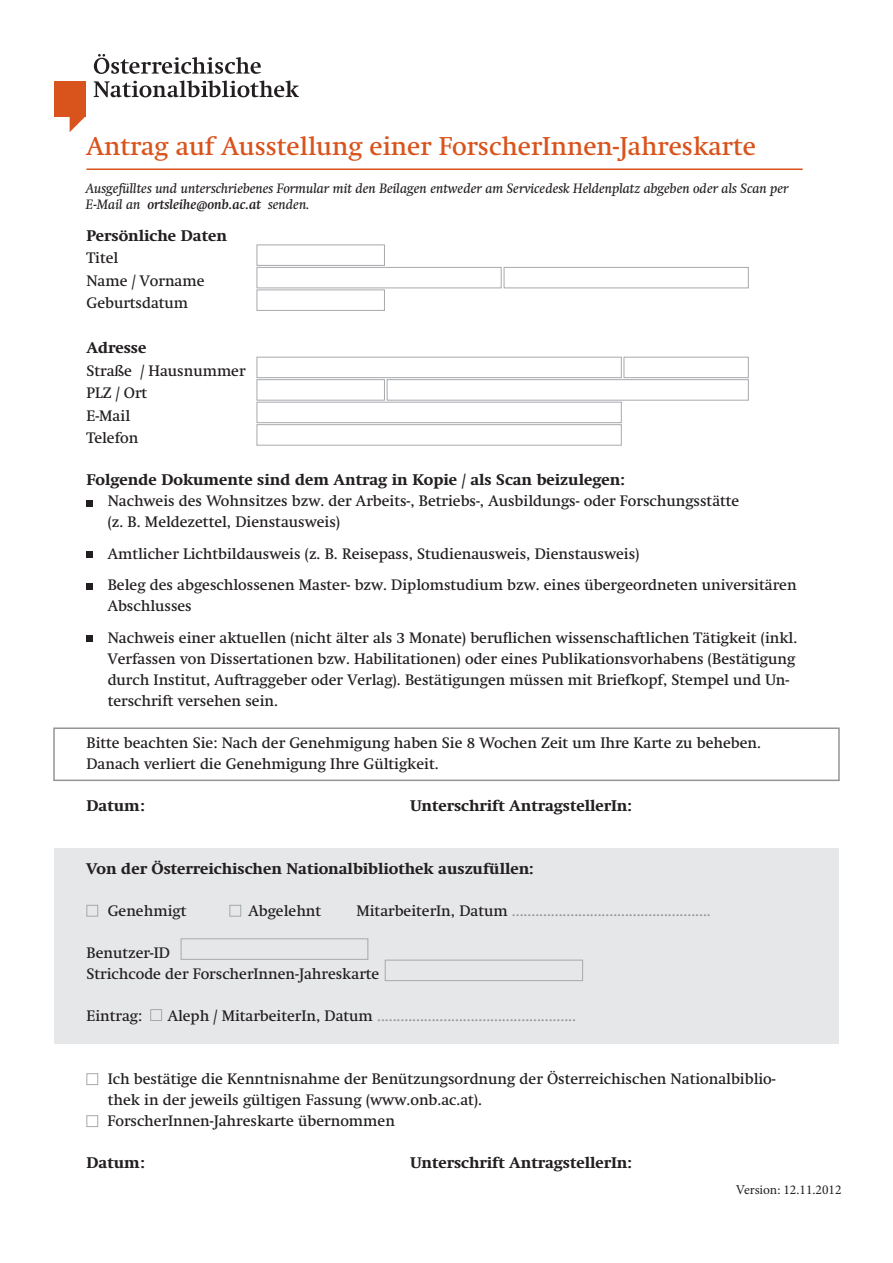
<style>
.page{position:relative;width:893px;height:1263px;background:#fff}
.page>*{position:absolute;margin:0;border:0;box-sizing:border-box;transform-origin:0 0}
.t1{font:25.5px "Swift";color:#d9531c}
.t2{font:15px/21px "Swift";color:#231f20}
.t3{font:800 15px "Swift";color:#231f20}
.t4{font:15px "Swift";color:#939598}
.t5{font:italic 13.5px/16.2px "Swift";color:#231f20}
.t6{font:13.5px "Minion Pro";color:#231f20}
.s1{font-weight:700}
.s2{color:#231f20}
</style>
<div class="page">
<div style="left:54px;top:848px;width:785px;height:196px;background:#e6e7e9"></div>
<div style="left:257px;top:267px;width:245px;height:21px;border:1px solid #a8a9ad"></div>
<div style="left:54px;top:81px;width:31px;height:36px;background:#d9531c"></div>
<svg style="left:70px;top:117px;width:15px;height:15px"></svg>
<svg style="left:94px;top:54px;width:167px;height:20px"></svg>
<svg style="left:94px;top:80px;width:205px;height:17px"></svg>
<hr style="left:86px;top:168px;width:717px;height:2px;background:#d9531c">
<div style="left:257px;top:244px;width:128px;height:22px;border:1px solid #a8a9ad"></div>
<div style="left:257px;top:289px;width:128px;height:22px;border:1px solid #a8a9ad"></div>
<div style="left:257px;top:357px;width:365px;height:21px;border:1px solid #a8a9ad"></div>
<div style="left:624px;top:357px;width:125px;height:21px;border:1px solid #a8a9ad"></div>
<div style="left:387px;top:379px;width:362px;height:21px;border:1px solid #a8a9ad"></div>
<div style="left:257px;top:379px;width:128px;height:21px;border:1px solid #a8a9ad"></div>
<div style="left:257px;top:402px;width:365px;height:21px;border:1px solid #a8a9ad"></div>
<div style="left:257px;top:424px;width:365px;height:22px;border:1px solid #a8a9ad"></div>
<svg style="left:86px;top:500px;width:6px;height:6px"></svg>
<div style="left:86px;top:1073px;width:12px;height:12px;border:1px solid #a8a9ad"></div>
<div style="left:86px;top:905px;width:12px;height:11px;border:1px solid #a8a9ad"></div>
<div style="left:229px;top:905px;width:12px;height:11px;border:1px solid #a8a9ad"></div>
<div style="left:181px;top:938px;width:187px;height:22px;border:1px solid #a8a9ad"></div>
<div style="left:385px;top:960px;width:198px;height:21px;border:1px solid #a8a9ad"></div>
<div style="left:86px;top:1115px;width:12px;height:12px;border:1px solid #a8a9ad"></div>
<div style="left:150px;top:1009px;width:12px;height:12px;border:1px solid #a8a9ad"></div>
<div style="left:504px;top:267px;width:245px;height:21px;border:1px solid #a8a9ad"></div>
<div style="left:86px;top:552px;width:7px;height:6px;background:#231f20"></div>
<div style="left:86px;top:583px;width:7px;height:6px;background:#231f20"></div>
<div style="left:86px;top:635px;width:7px;height:7px;background:#231f20"></div>
<div style="left:53px;top:727px;width:787px;height:54px;border:2px solid #939598"></div>
<h1 class="t1" style="left:86px;top:132px;width:671px">Antrag auf Ausstellung einer ForscherInnen-Jahreskarte</h1>
<p class="t5" style="left:86px;top:180px;width:704px">Ausgefülltes und unterschriebenes Formular mit den Beilagen entweder am Servicedesk Heldenplatz abgeben oder als Scan per<br>E-Mail an <span class="s1">ortsleihe@onb.ac.at</span> senden.</p>
<p class="t3" style="left:86px;top:227px;width:142px">Persönliche Daten</p>
<p class="t2" style="left:86px;top:247px;width:120px;line-height:22.5px">Titel<br>Name / Vorname<br>Geburtsdatum</p>
<p class="t3" style="left:86px;top:339px;width:62px">Adresse</p>
<p class="t2" style="left:86px;top:360px;width:161px;line-height:22.5px">Straße / Hausnummer<br>PLZ / Ort<br>E-Mail<br>Telefon</p>
<p class="t3" style="left:86px;top:471px;width:540px">Folgende Dokumente sind dem Antrag in Kopie / als Scan beizulegen:</p>
<p class="t2" style="left:108px;top:491px;width:633px">Nachweis des Wohnsitzes bzw. der Arbeits-, Betriebs-, Ausbildungs- oder Forschungsstätte (z. B. Meldezettel, Dienstausweis)</p>
<p class="t2" style="left:108px;top:538px;width:690px;line-height:31.5px">Amtlicher Lichtbildausweis (z. B. Reisepass, Studienausweis, Dienstausweis)<br>Beleg des abgeschlossenen Master- bzw. Diplomstudium bzw. eines übergeordneten universitären</p>
<p class="t2" style="left:108px;top:591px;width:691px;line-height:31.5px">Abschlusses<br>Nachweis einer aktuellen (nicht älter als 3 Monate) beruflichen wissenschaftlichen Tätigkeit (inkl.</p>
<p class="t2" style="left:108px;top:648px;width:689px">Verfassen von Dissertationen bzw. Habilitationen) oder eines Publikationsvorhabens (Bestätigung durch Institut, Auftraggeber oder Verlag). Bestätigungen müssen mit Briefkopf, Stempel und Un&shy;terschrift versehen sein.</p>
<p class="t2" style="left:86px;top:732px;width:676px">Bitte beachten Sie: Nach der Genehmigung haben Sie 8 Wochen Zeit um Ihre Karte zu beheben.<br>Danach verliert die Genehmigung Ihre Gültigkeit.</p>
<p class="t3" style="left:86px;top:797px;width:60px">Datum:</p>
<p class="t3" style="left:410px;top:797px;width:223px">Unterschrift AntragstellerIn:</p>
<p class="t3" style="left:86px;top:860px;width:449px">Von der Österreichischen Nationalbibliothek auszufüllen:</p>
<p class="t2" style="left:108px;top:900px;width:80px">Genehmigt</p>
<p class="t2" style="left:248px;top:900px;width:74px">Abgelehnt</p>
<p class="t4" style="left:356px;top:902px;width:356px"><span class="s2">MitarbeiterIn, Datum</span> ...................................................</p>
<p class="t2" style="left:86px;top:942px;width:294px">Benutzer-ID<br>Strichcode der ForscherInnen-Jahreskarte</p>
<p class="t2" style="left:86px;top:1005px;width:57px">Eintrag:</p>
<p class="t4" style="left:168px;top:1007px;width:410px"><span class="s2">Aleph / MitarbeiterIn, Datum</span> ...................................................</p>
<p class="t2" style="left:107px;top:1068px;width:670px">Ich bestätige die Kenntnisnahme der Benützungsordnung der Österreichischen Nationalbiblio&shy;thek in der jeweils gültigen Fassung (www.onb.ac.at).<br>ForscherInnen-Jahreskarte übernommen</p>
<p class="t3" style="left:86px;top:1154px;width:60px">Datum:</p>
<p class="t3" style="left:410px;top:1154px;width:223px">Unterschrift AntragstellerIn:</p>
<p class="t6" style="left:736px;top:1180px;width:107px">Version: 12.11.2012</p>
</div>
